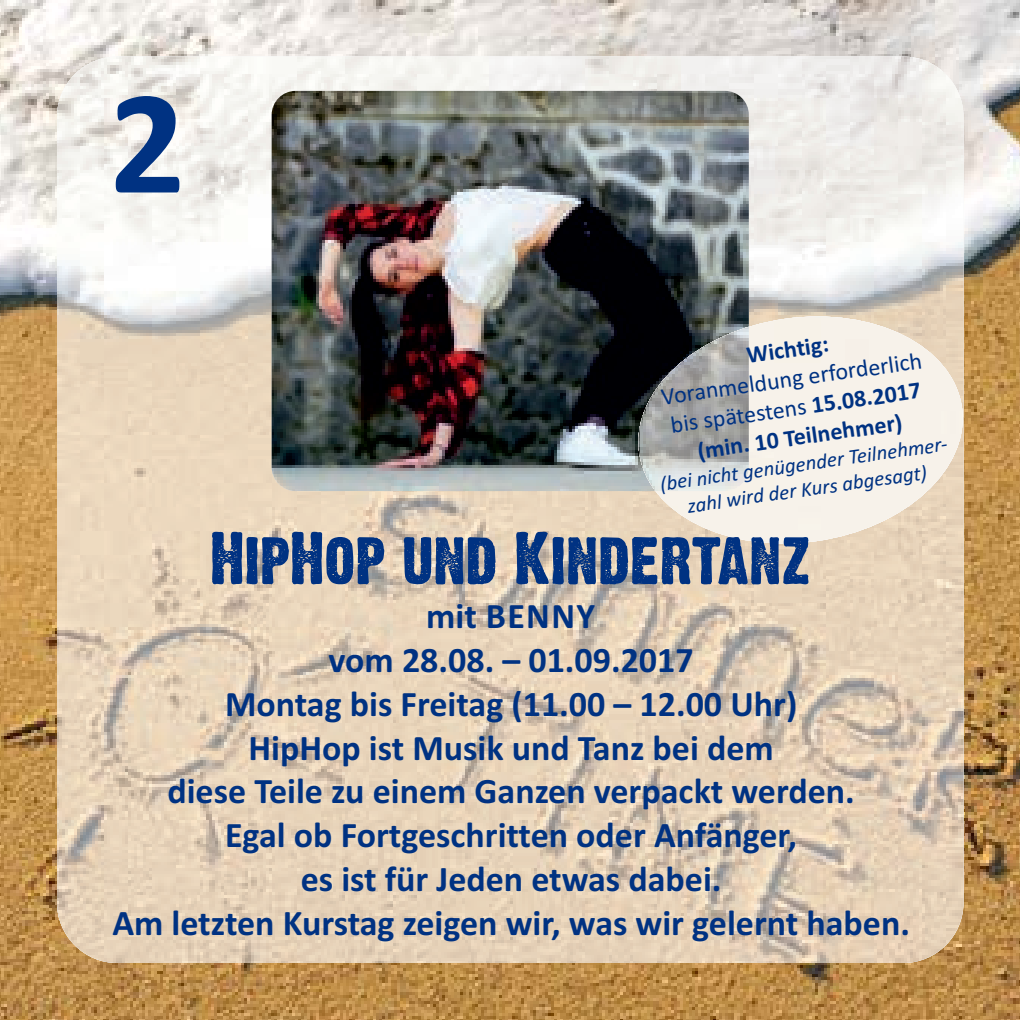
<style>
.page{position:relative;width:1020px;height:1020px;background:#fff}
.page>*{position:absolute;margin:0;border:0;box-sizing:border-box;transform-origin:0 0}
.t1{font:700 150px "Calibri";color:#003282}
.t2{font:65.7px "Dirty Headline";color:#003282}
.t3{font:700 36px/44.1px "Calibri";color:#003282;text-align:center}
.t4{font:24px/29.4px "Calibri";color:#003282;text-align:center}
.t5{font:700 24px "Calibri";color:#003282}
.t6{font:italic 21px/25.5px "Calibri";color:#003282;text-align:center}
.s1{font-weight:700}
</style>
<div class="page">
<img style="left:0;top:0;width:1020px;height:1020px">
<img style="left:57px;top:56px;width:906px;height:907px;border-radius:60px">
<img style="left:272px;top:91px;width:477px;height:400px;border-radius:24px">
<img style="left:631px;top:306px;width:340px;height:248px">
<svg style="left:631px;top:306px;width:118px;height:185px"></svg>
<img style="left:632px;top:327px;width:117px;height:164px">
<h1 class="t1" style="left:109px;top:91px;width:78px">2</h1>
<p class="t5" style="left:746px;top:347px;width:84px;rotate:-8deg">Wichtig:</p>
<p class="t4" style="left:660px;top:384px;width:264px;rotate:-8deg">Voranmeldung erforderlich bis spätestens <span class="s1">15.08.2017 (min. 10 Teilnehmer)</span></p>
<p class="t6" style="left:659px;top:473px;width:295px;rotate:-8deg">(bei nicht genügender Teilnehmer&shy;zahl wird der Kurs abgesagt)</p>
<h2 class="t2" style="left:210px;top:523px;width:602px">HipHop und Kindertanz</h2>
<p class="t3" style="left:112px;top:597px;width:799px">mit BENNY<br>vom 28.08. – 01.09.2017<br>Montag bis Freitag (11.00 – 12.00 Uhr)<br>HipHop ist Musik und Tanz bei dem<br>diese Teile zu einem Ganzen verpackt werden.<br>Egal ob Fortgeschritten oder Anfänger,<br>es ist für Jeden etwas dabei.<br>Am letzten Kurstag zeigen wir, was wir gelernt haben.</p>
</div>
